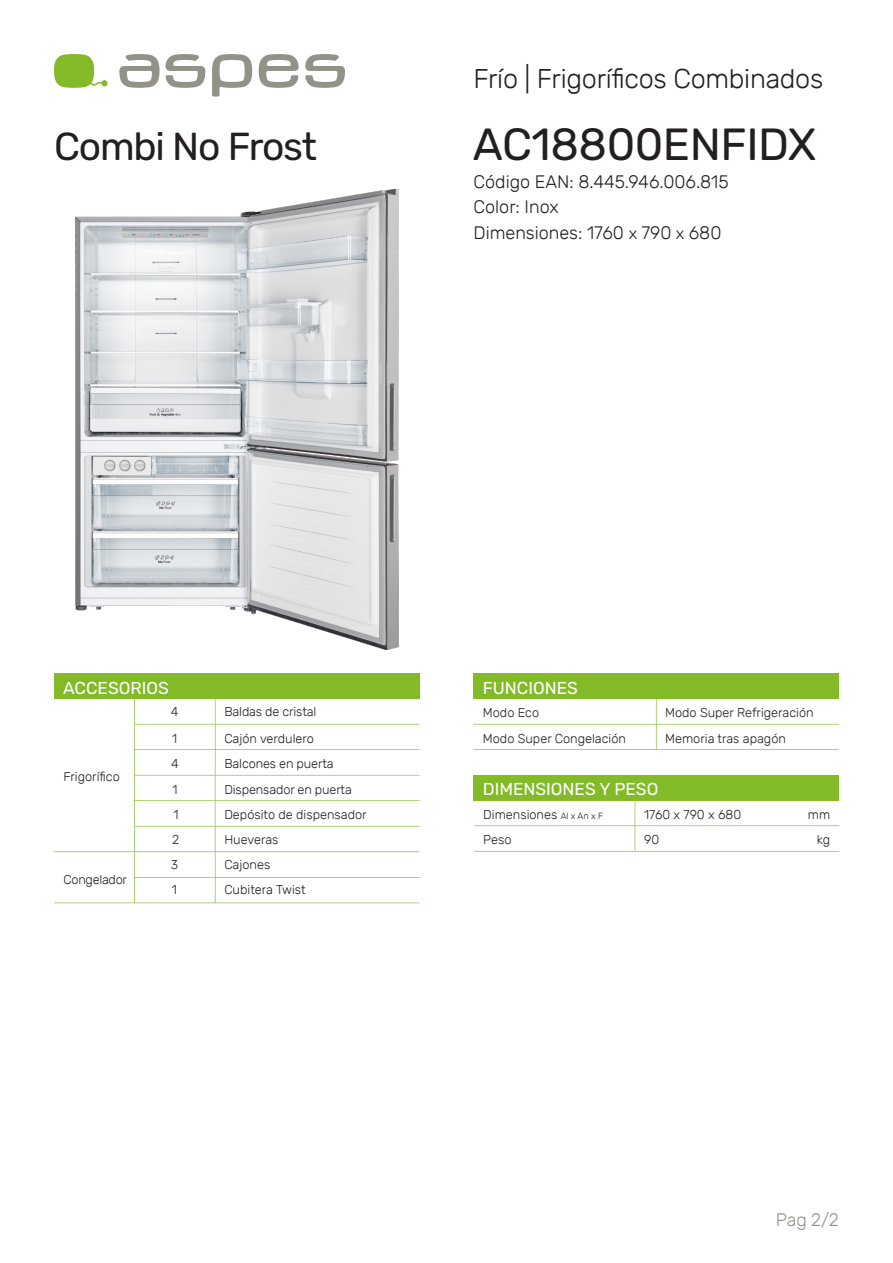
<style>
.page{position:relative;width:893px;height:1263px;background:#fff}
.page>*{position:absolute;margin:0;border:0;box-sizing:border-box;transform-origin:0 0}
.REFERENCIA{font:45px "Rubik";letter-spacing:-.01em;color:#231f20}
.FAMILIA{font:39px "Rubik";letter-spacing:-.03em;color:#231f20}
.SUB_TITULO{font:300 27px "Rubik";letter-spacing:-.01em;color:#231f20}
.TEXTO{font:300 18px "Rubik";color:#231f20}
.SUB_TITULO-2{font:300 18px "Rubik";color:#939288}
.TITULO_TABLA{font:17.25px "Rubik";color:#fff}
.TEXTO_TABLA{font:300 12.75px "Rubik";color:#231f20}
.TEXTO_TABLA-2{font:300 12.75px "Rubik";letter-spacing:-.02em;color:#231f20}
.UNIDADES_TABLA{font:300 12.75px "Rubik";color:#231f20}
.s1{font-size:16.5px}
.s2{font-size:9px}
</style>
<div class="page">
<svg style="left:212px;top:54px;width:40px;height:43px"></svg>
<svg style="left:305px;top:54px;width:40px;height:34px"></svg>
<svg style="left:259px;top:54px;width:40px;height:34px"></svg>
<svg style="left:119px;top:54px;width:86px;height:34px"></svg>
<svg style="left:54px;top:54px;width:54px;height:34px"></svg>
<svg style="left:474px;top:800px;width:365px;height:51px"></svg>
<div style="left:473px;top:775px;width:366px;height:25px;background:#82bb27"></div>
<img style="left:75px;top:190px;width:323px;height:459px">
<div style="left:54px;top:673px;width:365px;height:26px;background:#82bb27"></div>
<div style="left:473px;top:673px;width:366px;height:26px;background:#82bb27"></div>
<svg style="left:473px;top:699px;width:366px;height:51px"></svg>
<svg style="left:54px;top:699px;width:365px;height:204px"></svg>
<p class="SUB_TITULO" style="left:473px;top:63px;width:351px">Frío | Frigoríficos Combinados</p>
<p class="FAMILIA" style="left:54px;top:125px;width:265px">Combi No Frost</p>
<p class="REFERENCIA" style="left:473px;top:119px;width:345px">AC18800ENFIDX</p>
<p class="TEXTO" style="left:473px;top:171px;width:257px">Código EAN: 8.445.946.006.815</p>
<p class="TEXTO" style="left:473px;top:197px;width:87px">Color: Inox</p>
<p class="TEXTO" style="left:473px;top:222px;width:249px">Dimensiones: 1760 <span class="s1">x</span> 790 <span class="s1">x</span> 680</p>
<p class="TITULO_TABLA" style="left:63px;top:678px;width:107px">ACCESORIOS</p>
<p class="TITULO_TABLA" style="left:483px;top:678px;width:97px">FUNCIONES</p>
<p class="TEXTO_TABLA" style="left:63px;top:769px;width:58px">Frigorífico</p>
<p class="TEXTO_TABLA-2" style="left:63px;top:872px;width:65px">Congelador</p>
<p class="TEXTO_TABLA" style="left:171px;top:704px;width:9px">4</p>
<p class="TEXTO_TABLA" style="left:224px;top:704px;width:94px">Baldas de cristal</p>
<p class="TEXTO_TABLA" style="left:172px;top:731px;width:7px">1</p>
<p class="TEXTO_TABLA" style="left:224px;top:731px;width:91px">Cajón verdulero</p>
<p class="TEXTO_TABLA" style="left:171px;top:756px;width:9px">4</p>
<p class="TEXTO_TABLA" style="left:224px;top:756px;width:111px">Balcones en puerta</p>
<p class="TEXTO_TABLA" style="left:173px;top:782px;width:7px">1</p>
<p class="TEXTO_TABLA" style="left:224px;top:782px;width:129px">Dispensador en puerta</p>
<p class="TEXTO_TABLA" style="left:173px;top:808px;width:7px">1</p>
<p class="TEXTO_TABLA" style="left:224px;top:808px;width:144px">Depósito de dispensador</p>
<p class="TEXTO_TABLA" style="left:172px;top:832px;width:9px">2</p>
<p class="TEXTO_TABLA" style="left:224px;top:832px;width:56px">Hueveras</p>
<p class="TEXTO_TABLA" style="left:171px;top:857px;width:9px">3</p>
<p class="TEXTO_TABLA" style="left:172px;top:882px;width:7px">1</p>
<p class="TEXTO_TABLA" style="left:224px;top:857px;width:47px">Cajones</p>
<p class="TEXTO_TABLA" style="left:224px;top:882px;width:83px">Cubitera Twist</p>
<p class="TEXTO_TABLA" style="left:483px;top:706px;width:58px">Modo Eco</p>
<p class="TEXTO_TABLA" style="left:665px;top:706px;width:150px">Modo Super Refrigeración</p>
<p class="TEXTO_TABLA" style="left:483px;top:731px;width:145px">Modo Super Congelación</p>
<p class="TEXTO_TABLA" style="left:665px;top:731px;width:122px">Memoria tras apagón</p>
<p class="TITULO_TABLA" style="left:483px;top:779px;width:177px">DIMENSIONES Y PESO</p>
<p class="TEXTO_TABLA" style="left:483px;top:807px;width:121px">Dimensiones <span class="s2">Al x An x F</span></p>
<p class="TEXTO_TABLA" style="left:644px;top:807px;width:99px">1760 x 790 x 680</p>
<p class="UNIDADES_TABLA" style="left:808px;top:807px;width:24px">mm</p>
<p class="TEXTO_TABLA" style="left:483px;top:833px;width:30px">Peso</p>
<p class="TEXTO_TABLA" style="left:644px;top:833px;width:17px">90</p>
<p class="UNIDADES_TABLA" style="left:817px;top:833px;width:15px">kg</p>
<p class="SUB_TITULO-2" style="left:776px;top:1209px;width:65px">Pag 2/2</p>
</div>
